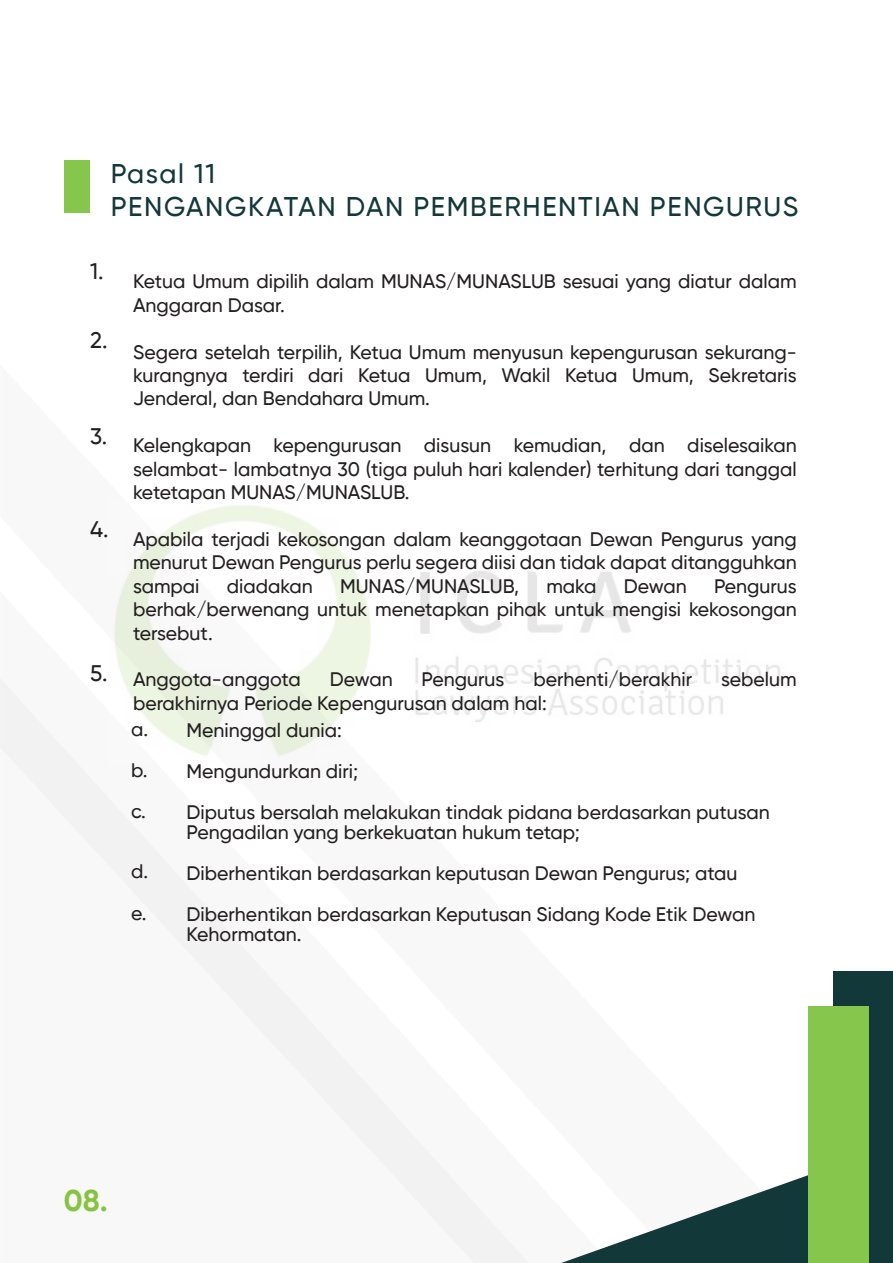
<style>
.page{position:relative;width:893px;height:1263px;background:#fff}
.page>*{position:absolute;margin:0;border:0;box-sizing:border-box;transform-origin:0 0}
.t1{font:700 30px "Gilroy";color:#86c43f}
.t2{font:500 27px/33px "Gilroy";letter-spacing:.06em;color:#133839}
.t3{font:500 22.5px "Gilroy";color:#231f20}
.t4{font:500 19.5px/23.4px "Gilroy";color:#231f20;text-align:justify}
</style>
<div class="page">
<div style="left:65px;top:160px;width:25px;height:52px;background:#87c64d"></div>
<svg style="left:0;top:679px;width:528px;height:584px"></svg>
<img style="left:109px;top:505px;width:671px;height:260px">
<svg style="left:561px;top:1175px;width:247px;height:88px"></svg>
<div style="left:833px;top:971px;width:60px;height:292px;background:#133839"></div>
<div style="left:808px;top:1006px;width:60px;height:257px;background:#87c64d"></div>
<h2 class="t2" style="left:111px;top:157px;width:689px">Pasal 11<br>PENGANGKATAN DAN PEMBERHENTIAN PENGURUS</h2>
<p class="t3" style="left:90px;top:257px;width:15px">1.</p>
<p class="t3" style="left:90px;top:327px;width:19px">2.</p>
<p class="t3" style="left:90px;top:422px;width:19px">3.</p>
<p class="t3" style="left:90px;top:515px;width:20px">4.</p>
<p class="t3" style="left:90px;top:660px;width:19px">5.</p>
<p class="t4" style="left:133px;top:270px;width:665px">Ketua Umum dipilih dalam MUNAS/MUNASLUB sesuai yang diatur dalam<br>Anggaran Dasar.</p>
<p class="t4" style="left:133px;top:340px;width:665px">Segera setelah terpilih, Ketua Umum menyusun kepengurusan sekurang&shy;kurangnya terdiri dari Ketua Umum, Wakil Ketua Umum, Sekretaris Jenderal, dan Bendahara Umum.</p>
<p class="t4" style="left:133px;top:434px;width:665px">Kelengkapan kepengurusan disusun kemudian, dan diselesaikan selambat- lambatnya 30 (tiga puluh hari kalender) terhitung dari tanggal ketetapan MUNAS/MUNASLUB.</p>
<p class="t4" style="left:133px;top:527px;width:665px">Apabila terjadi kekosongan dalam keanggotaan Dewan Pengurus yang menurut Dewan Pengurus perlu segera diisi dan tidak dapat ditangguhkan sampai</p>
<p class="t4" style="left:227px;top:574px;width:87px">diadakan</p>
<p class="t4" style="left:340px;top:574px;width:181px">MUNAS/MUNASLUB,</p>
<p class="t4" style="left:546px;top:574px;width:52px">maka</p>
<p class="t4" style="left:624px;top:574px;width:64px">Dewan</p>
<p class="t4" style="left:133px;top:574px;width:665px;text-indent:581px">Pengurus berhak/berwenang untuk menetapkan pihak untuk mengisi kekosongan tersebut.</p>
<p class="t4" style="left:133px;top:668px;width:169px">Anggota-anggota</p>
<p class="t4" style="left:330px;top:668px;width:64px">Dewan</p>
<p class="t4" style="left:422px;top:668px;width:84px">Pengurus</p>
<p class="t4" style="left:533px;top:668px;width:160px">berhenti/berakhir</p>
<p class="t4" style="left:721px;top:668px;width:77px">sebelum</p>
<p class="t4" style="left:133px;top:691px;width:415px">berakhirnya Periode Kepengurusan dalam hal:</p>
<p class="t4" style="left:131px;top:708px;width:19px;line-height:41.1px">a. b. c.</p>
<p class="t4" style="left:131px;top:850px;width:19px;line-height:41.7px">d. e.</p>
<p class="t4" style="left:187px;top:710px;width:585px;line-height:40.8px;text-align:left">Meninggal dunia:<br>Mengundurkan diri;<br>Diputus bersalah melakukan tindak pidana berdasarkan putusan</p>
<p class="t4" style="left:187px;top:812px;width:570px;line-height:40.8px;text-align:left">Pengadilan yang berkekuatan hukum tetap;<br>Diberhentikan berdasarkan keputusan Dewan Pengurus; atau<br>Diberhentikan berdasarkan Keputusan Sidang Kode Etik Dewan</p>
<p class="t4" style="left:187px;top:922px;width:116px">Kehormatan.</p>
<h1 class="t1" style="left:64px;top:1181px;width:45px">08.</h1>
</div>
